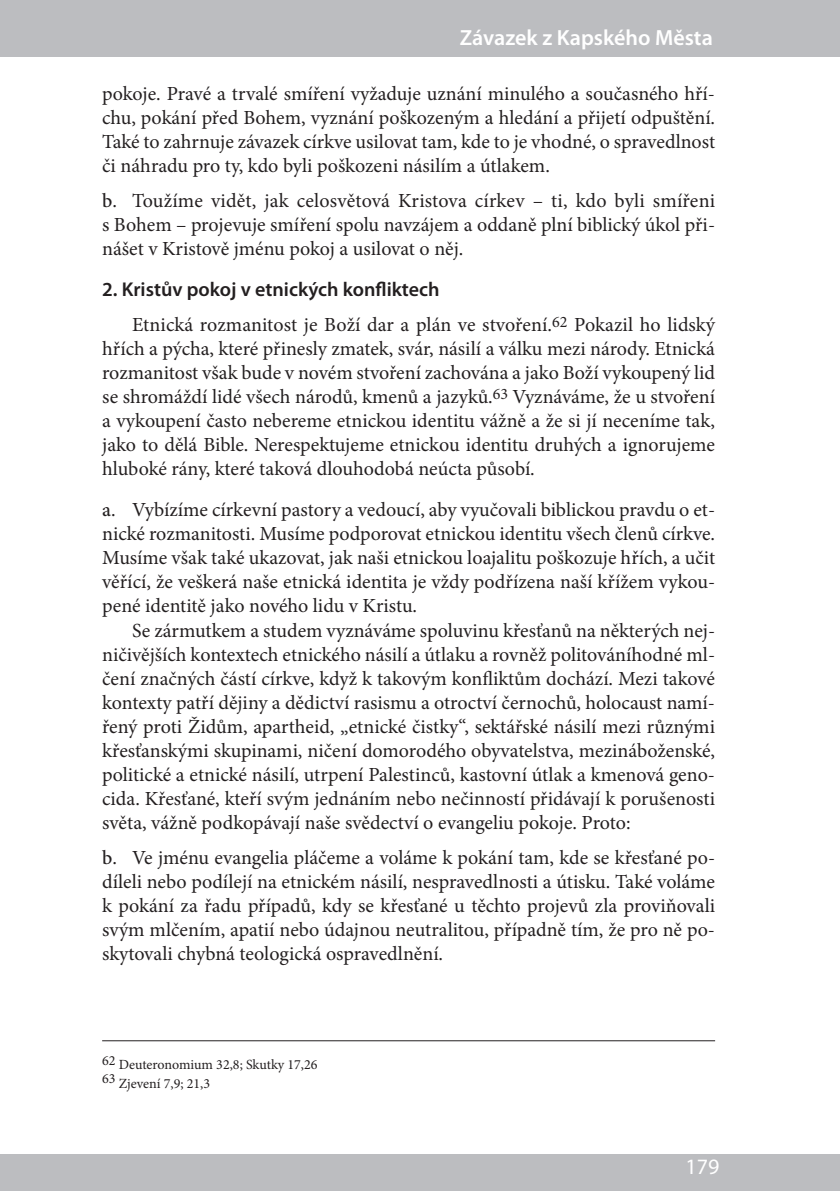
<style>
.page{position:relative;width:840px;height:1191px;background:#fff}
.page>*{position:absolute;margin:0;border:0;box-sizing:border-box;transform-origin:0 0}
.t1{font:600 22px "Myriad Pro";color:#fff}
.t2{font:22px "Myriad Pro";color:#fff}
.t3{font:20px/24px "Minion Pro";color:#231f20;text-align:justify}
.t4{font:600 20px "Myriad Pro";color:#231f20}
.t5{font:14px/18px "Minion Pro";color:#231f20}
.s1{font-weight:500}
</style>
<div class="page">
<hr style="left:102px;top:1040px;width:612px;height:1px;background:#231f20">
<div style="left:0;top:0;width:839px;height:57px;background:#bcbdc0"></div>
<div style="left:0;top:1154px;width:839px;height:37px;background:#bcbdc0"></div>
<p class="t1" style="left:459px;top:23px;width:254px">Závazek z Kapského Města</p>
<p class="t3" style="left:102px;top:81px;width:614px">pokoje. Pravé a trvalé smíření vyžaduje uznání minulého a současného hří&shy;chu, pokání před Bohem, vyznání poškozeným a hledání a přijetí odpuštění.<br>Také to zahrnuje závazek církve usilovat tam, kde to je vhodné, o spravedlnost či náhradu pro ty, kdo byli poškozeni násilím a útlakem.</p>
<p class="t3" style="left:102px;top:189px;width:614px"><span class="s1">b</span>. Toužíme vidět, jak celosvětová Kristova církev – ti, kdo byli smířeni s Bohem – projevuje smíření spolu navzájem a oddaně plní biblický úkol při&shy;nášet v Kristově jménu pokoj a usilovat o něj.</p>
<p class="t4" style="left:102px;top:276px;width:339px">2. Kristův pokoj v etnických konfliktech</p>
<p class="t3" style="left:102px;top:313px;width:614px;text-indent:30px">Etnická rozmanitost je Boží dar a plán ve stvoření.<sup>62</sup> Pokazil ho lidský hřích a pýcha, které přinesly zmatek, svár, násilí a válku mezi národy. Etnická rozmanitost však bude v novém stvoření zachována a jako Boží vykoupený lid se shromáždí lidé všech národů, kmenů a jazyků.<sup>63</sup> Vyznáváme, že u stvoření a vykoupení často nebereme etnickou identitu vážně a že si jí neceníme tak, jako to dělá Bible. Nerespektujeme etnickou identitu druhých a ignorujeme hluboké rány, které taková dlouhodobá neúcta působí.</p>
<p class="t3" style="left:102px;top:498px;width:614px"><span class="s1">a</span>. Vybízíme církevní pastory a vedoucí, aby vyučovali biblickou pravdu o et&shy;nické rozmanitosti. Musíme podporovat etnickou identitu všech členů církve.<br>Musíme však také ukazovat, jak naši etnickou loajalitu poškozuje hřích, a učit věřící, že veškerá naše etnická identita je vždy podřízena naší křížem vykou&shy;pené identitě jako nového lidu v Kristu.</p>
<p class="t3" style="left:102px;top:618px;width:614px;text-indent:30px">Se zármutkem a studem vyznáváme spoluvinu křesťanů na některých nej&shy;ničivějších kontextech etnického násilí a útlaku a rovněž politováníhodné ml&shy;čení značných částí církve, když k takovým konfliktům dochází. Mezi takové kontexty patří dějiny a dědictví rasismu a otroctví černochů, holocaust namí&shy;řený proti Židům, apartheid, „etnické čistky“, sektářské násilí mezi různými křesťanskými skupinami, ničení domorodého obyvatelstva, mezináboženské, politické a etnické násilí, utrpení Palestinců, kastovní útlak a kmenová geno&shy;cida. Křesťané, kteří svým jednáním nebo nečinností přidávají k porušenosti světa, vážně podkopávají naše svědectví o evangeliu pokoje. Proto:</p>
<p class="t3" style="left:102px;top:845px;width:614px"><span class="s1">b</span>. Ve jménu evangelia pláčeme a voláme k pokání tam, kde se křesťané po&shy;díleli nebo podílejí na etnickém násilí, nespravedlnosti a útisku. Také voláme k pokání za řadu případů, kdy se křesťané u těchto projevů zla proviňovali svým mlčením, apatií nebo údajnou neutralitou, případně tím, že pro ně po&shy;skytovali chybná teologická ospravedlnění.</p>
<p class="t5" style="left:102px;top:1056px;width:217px">62 Deuteronomium 32,8; Skutky 17,26<br>63 Zjevení 7,9; 21,3</p>
<p class="t2" style="left:685px;top:1152px;width:35px">179</p>
</div>
